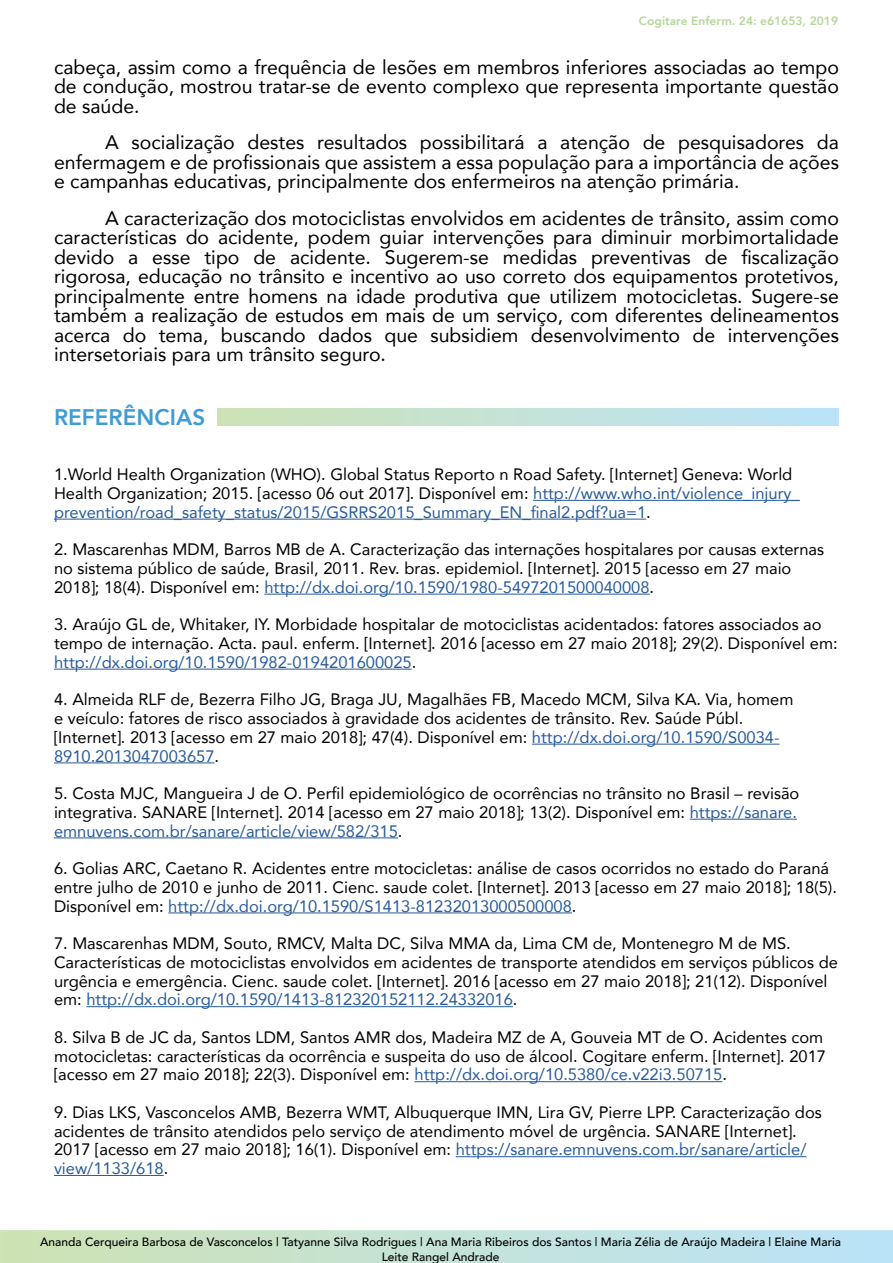
<style>
.page{position:relative;width:893px;height:1263px;background:#fff}
.page>*{position:absolute;margin:0;border:0;box-sizing:border-box;transform-origin:0 0}
.t1{font:800 22.5px "Avenir";color:#409cd4}
.t2{font:19.5px/19.5px "Avenir";color:#000;text-align:justify}
.t3{font:16.5px/18.8px "Avenir";color:#000}
.t4{font:500 12px/14.4px "Avenir";color:#000;text-align:center}
.t5{font:800 12px "Avenir";color:#b7d69b}
.s1{color:#275b9b}
</style>
<div class="page">
<svg style="left:0;top:1230px;width:893px;height:33px;background:#c4e2d6"></svg>
<div style="left:218px;top:409px;width:621px;height:16px;background:linear-gradient(to right,#cde2b5,#bae3fb)"></div>
<hr style="left:533px;top:500px;width:267px;height:1px;background:#275b9b">
<hr style="left:54px;top:519px;width:592px;height:1px;background:#275b9b">
<hr style="left:264px;top:594px;width:386px;height:1px;background:#275b9b">
<hr style="left:54px;top:669px;width:358px;height:1px;background:#275b9b">
<hr style="left:532px;top:744px;width:247px;height:1px;background:#275b9b">
<hr style="left:54px;top:762px;width:161px;height:1px;background:#275b9b">
<hr style="left:690px;top:819px;width:107px;height:1px;background:#275b9b">
<hr style="left:54px;top:837px;width:344px;height:1px;background:#275b9b">
<hr style="left:168px;top:912px;width:404px;height:1px;background:#275b9b">
<hr style="left:86px;top:1006px;width:427px;height:1px;background:#275b9b">
<hr style="left:414px;top:1081px;width:308px;height:1px;background:#275b9b">
<hr style="left:456px;top:1156px;width:350px;height:1px;background:#275b9b">
<hr style="left:54px;top:1175px;width:110px;height:1px;background:#275b9b">
<p class="t5" style="left:639px;top:12px;width:201px">Cogitare Enferm. 24: e61653, 2019</p>
<p class="t2" style="left:54px;top:56px;width:786px">cabeça, assim como a frequência de lesões em membros inferiores associadas ao tempo de condução, mostrou tratar-se de evento complexo que representa importante questão de saúde.</p>
<p class="t2" style="left:54px;top:132px;width:786px;text-indent:51px">A socialização destes resultados possibilitará a atenção de pesquisadores da enfermagem e de profissionais que assistem a essa população para a importância de ações e campanhas educativas, principalmente dos enfermeiros na atenção primária.</p>
<p class="t2" style="left:54px;top:207px;width:786px;text-indent:51px">A caracterização dos motociclistas envolvidos em acidentes de trânsito, assim como características do acidente, podem guiar intervenções para diminuir morbimortalidade devido a esse tipo de acidente. Sugerem-se medidas preventivas de fiscalização rigorosa, educação no trânsito e incentivo ao uso correto dos equipamentos protetivos, principalmente entre homens na idade produtiva que utilizem motocicletas. Sugere-se também a realização de estudos em mais de um serviço, com diferentes delineamentos acerca do tema, buscando dados que subsidiem desenvolvimento de intervenções intersetoriais para um trânsito seguro.</p>
<h1 class="t1" style="left:54px;top:400px;width:153px">REFERÊNCIAS</h1>
<p class="t3" style="left:54px;top:465px;width:747px">1.World Health Organization (WHO). Global Status Reporto n Road Safety. [Internet] Geneva: World<br>Health Organization; 2015. [acesso 06 out 2017]. Disponível em: <span class="s1">http://www.who.int/violence_injury_ prevention/road_safety_status/2015/GSRRS2015_Summary_EN_final2.pdf?ua=1</span>.</p>
<p class="t3" style="left:54px;top:540px;width:772px">2. Mascarenhas MDM, Barros MB de A. Caracterização das internações hospitalares por causas externas no sistema público de saúde, Brasil, 2011. Rev. bras. epidemiol. [Internet]. 2015 [acesso em 27 maio<br>2018]; 18(4). Disponível em: <span class="s1">http://dx.doi.org/10.1590/1980-5497201500040008</span>.</p>
<p class="t3" style="left:54px;top:615px;width:785px">3. Araújo GL de, Whitaker, IY. Morbidade hospitalar de motociclistas acidentados: fatores associados ao tempo de internação. Acta. paul. enferm. [Internet]. 2016 [acesso em 27 maio 2018]; 29(2). Disponível em: <span class="s1">http://dx.doi.org/10.1590/1982-0194201600025</span>.</p>
<p class="t3" style="left:54px;top:690px;width:741px">4. Almeida RLF de, Bezerra Filho JG, Braga JU, Magalhães FB, Macedo MCM, Silva KA. Via, homem e veículo: fatores de risco associados à gravidade dos acidentes de trânsito. Rev. Saúde Públ. [Internet]. 2013 [acesso em 27 maio 2018]; 47(4). Disponível em: <span class="s1">http://dx.doi.org/10.1590/S0034- 8910.2013047003657</span>.</p>
<p class="t3" style="left:54px;top:783px;width:747px">5. Costa MJC, Mangueira J de O. Perfil epidemiológico de ocorrências no trânsito no Brasil – revisão integrativa. SANARE [Internet]. 2014 [acesso em 27 maio 2018]; 13(2). Disponível em: <span class="s1">https://sanare. emnuvens.com.br/sanare/article/view/582/315</span>.</p>
<p class="t3" style="left:54px;top:858px;width:785px">6. Golias ARC, Caetano R. Acidentes entre motocicletas: análise de casos ocorridos no estado do Paraná entre julho de 2010 e junho de 2011. Cienc. saude colet. [Internet]. 2013 [acesso em 27 maio 2018]; 18(5).<br>Disponível em: <span class="s1">http://dx.doi.org/10.1590/S1413-81232013000500008</span>.</p>
<p class="t3" style="left:54px;top:933px;width:785px">7. Mascarenhas MDM, Souto, RMCV, Malta DC, Silva MMA da, Lima CM de, Montenegro M de MS.<br>Características de motociclistas envolvidos em acidentes de transporte atendidos em serviços públicos de urgência e emergência. Cienc. saude colet. [Internet]. 2016 [acesso em 27 maio 2018]; 21(12). Disponível em: <span class="s1">http://dx.doi.org/10.1590/1413-812320152112.24332016</span>.</p>
<p class="t3" style="left:54px;top:1027px;width:774px">8. Silva B de JC da, Santos LDM, Santos AMR dos, Madeira MZ de A, Gouveia MT de O. Acidentes com motocicletas: características da ocorrência e suspeita do uso de álcool. Cogitare enferm. [Internet]. 2017 [acesso em 27 maio 2018]; 22(3). Disponível em: <span class="s1">http://dx.doi.org/10.5380/ce.v22i3.50715</span>.</p>
<p class="t3" style="left:54px;top:1102px;width:769px">9. Dias LKS, Vasconcelos AMB, Bezerra WMT, Albuquerque IMN, Lira GV, Pierre LPP. Caracterização dos acidentes de trânsito atendidos pelo serviço de atendimento móvel de urgência. SANARE [Internet].<br>2017 [acesso em 27 maio 2018]; 16(1). Disponível em: <span class="s1">https://sanare.emnuvens.com.br/sanare/article/ view/1133/618</span>.</p>
<p class="t4" style="left:40px;top:1234px;width:803px">Ananda Cerqueira Barbosa de Vasconcelos | Tatyanne Silva Rodrigues | Ana Maria Ribeiros dos Santos | Maria Zélia de Araújo Madeira | Elaine Maria<br>Leite Rangel Andrade</p>
</div>
